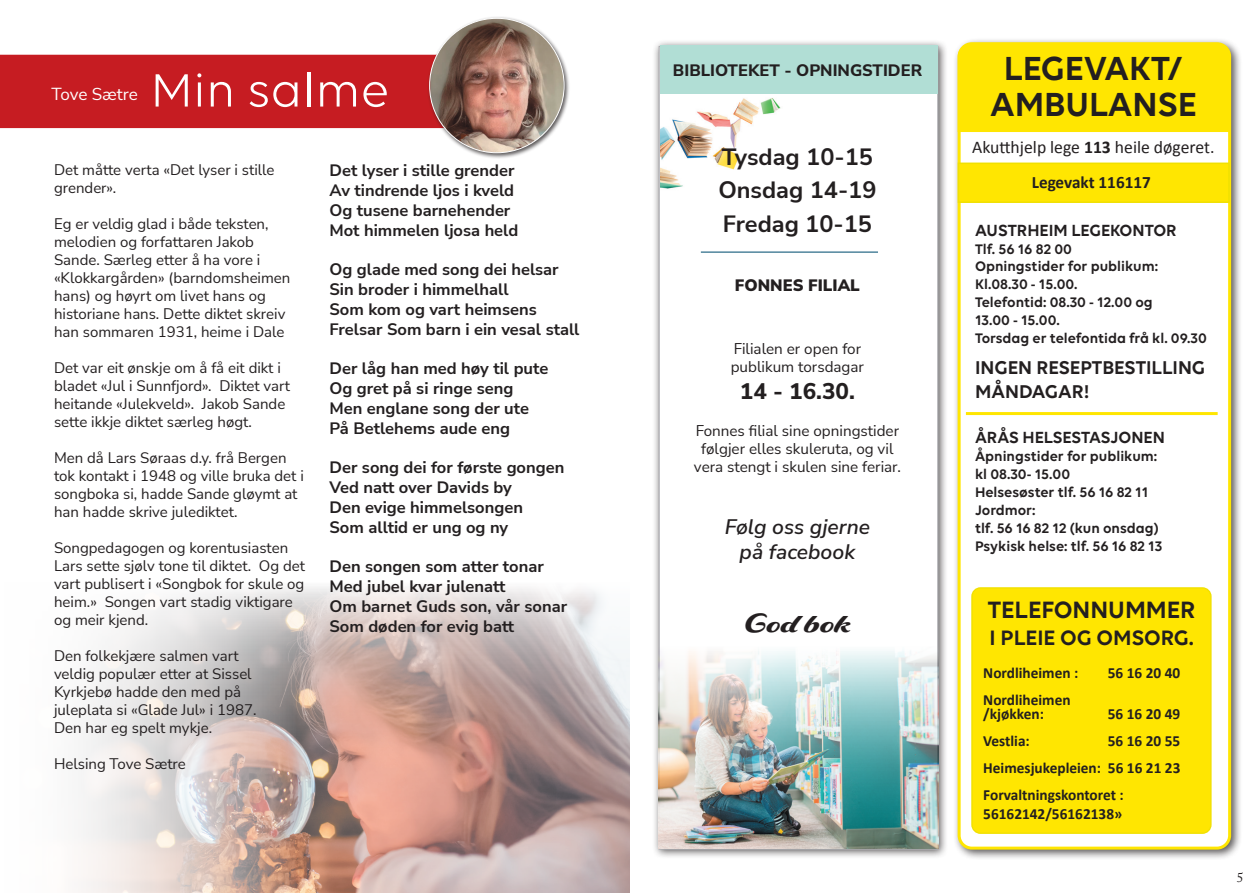
<style>
.page{position:relative;width:1259px;height:893px;background:#fff}
.page>*{position:absolute;margin:0;border:0;box-sizing:border-box;transform-origin:0 0}
.t1{font:50.25px "Volte";color:#fff}
.t2{font:600 36px/36px "Volte";color:#231f20;text-align:center}
.t3{font:700 27px "Delaney";color:#231f20}
.t4{font:600 25.5px "Volte";color:#231f20}
.t5{font:700 23.55px/33.3px "Nunito Sans";color:#231f20}
.t6{font:600 22.5px "Volte";color:#231f20}
.t7{font:800 22.5px "Nunito Sans";color:#231f20}
.t8{font:italic 600 21px/25.2px "Nunito Sans";color:#231f20;text-align:center}
.t9{font:600 19.95px/24px "Volte";color:#231f20}
.t10{font:17.85px "Calibri";color:#231f20}
.t11{font:600 17.4px "Volte";color:#231f20}
.t12{font:700 17.4px "Calibri";color:#231f20}
.t13{font:16.95px "Nunito Sans";letter-spacing:-.005em;color:#fff}
.t14{font:700 16.5px/19.8px "Nunito Sans";color:#231f20}
.t15{font:800 16.5px "Nunito Sans";color:#231f20}
.t16{font:900 16.5px "Nunito Sans";color:#231f20}
.t17{font:700 15.45px/27px "Calibri";color:#231f20}
.t18{font:15.3px/18.3px "Nunito Sans";color:#231f20}
.t19{font:15px/18px "Nunito Sans";color:#231f20}
.t20{font:600 15px/17.9px "Volte";color:#231f20}
.t21{font:13.5px "Adobe Caslon Pro";color:#231f20}
.t22{font:7.95px/9.1px "Times New Roman";color:#231f20}
.s1{font-weight:700}
</style>
<div class="page">
<div style="left:652px;top:39px;width:296px;height:820px;background:#231f20;opacity:.75"></div>
<div style="left:658px;top:46px;width:280px;height:804px;background:#fff;border:1px solid #acadb1"></div>
<div style="left:952px;top:37px;width:290px;height:824px;background:#231f20;opacity:.75"></div>
<div style="left:959px;top:44px;width:270px;height:804px;background:#fff;border-radius:13px"></div>
<div style="left:957px;top:42px;width:274px;height:808px;border:3px solid #ffe601;border-radius:13px"></div>
<div style="left:957px;top:163px;width:272px;height:40px;background:#ffe601;border:2px solid #f0e001"></div>
<img style="left:296px;top:587px;width:334px;height:306px">
<img style="left:660px;top:98px;width:121px;height:91px">
<div style="left:660px;top:46px;width:277px;height:48px;background:#b1ded5"></div>
<div style="left:957px;top:44px;width:273px;height:89px;background:#ffe601"></div>
<div style="left:972px;top:588px;width:239px;height:245px;background:#ffe601;border-radius:9px"></div>
<div style="left:971px;top:587px;width:240px;height:247px;border:1px solid #f0e001;border-radius:9px"></div>
<img style="left:658px;top:646px;width:280px;height:203px">
<hr style="left:701px;top:251px;width:177px;height:2px;background:#50859d">
<hr style="left:966px;top:412px;width:251px;height:3px;background:#ffe601">
<div style="left:0;top:55px;width:427px;height:73px;background:#c61c22"></div>
<div style="left:427px;top:16px;width:143px;height:143px;background:#231f20;opacity:.75"></div>
<img style="left:430px;top:18px;width:133px;height:135px">
<svg style="left:81px;top:587px;width:215px;height:306px"></svg>
<p class="t13" style="left:51px;top:83px;width:88px">Tove Sætre</p>
<h1 class="t1" style="left:150px;top:62px;width:240px">Min salme</h1>
<p class="t19" style="left:54px;top:160px;width:222px">Det måtte verta «Det lyser i stille grender».</p>
<p class="t19" style="left:54px;top:214px;width:238px">Eg er veldig glad i både teksten, melodien og forfattaren Jakob<br>Sande. Særleg etter å ha vore i «Klokkargården» (barndomsheimen hans) og høyrt om livet hans og historiane hans. Dette diktet skreiv han sommaren 1931, heime i Dale</p>
<p class="t19" style="left:54px;top:358px;width:238px">Det var eit ønskje om å få eit dikt i bladet «Jul i Sunnfjord». Diktet vart heitande «Julekveld». Jakob Sande sette ikkje diktet særleg høgt.</p>
<p class="t19" style="left:54px;top:448px;width:251px">Men då Lars Søraas d.y. frå Bergen tok kontakt i 1948 og ville bruka det i songboka si, hadde Sande gløymt at han hadde skrive julediktet.</p>
<p class="t19" style="left:54px;top:538px;width:252px">Songpedagogen og korentusiasten<br>Lars sette sjølv tone til diktet. Og det vart publisert i «Songbok for skule og heim.» Songen vart stadig viktigare og meir kjend.</p>
<p class="t19" style="left:54px;top:646px;width:204px">Den folkekjære salmen vart veldig populær etter at Sissel<br>Kyrkjebø hadde den med på juleplata si «Glade Jul» i 1987.<br>Den har eg spelt mykje.</p>
<p class="t19" style="left:54px;top:754px;width:133px">Helsing Tove Sætre</p>
<p class="t14" style="left:329px;top:160px;width:190px">Det lyser i stille grender<br>Av tindrende ljos i kveld<br>Og tusene barnehender<br>Mot himmelen ljosa held</p>
<p class="t14" style="left:329px;top:259px;width:251px">Og glade med song dei helsar<br>Sin broder i himmelhall<br>Som kom og vart heimsens<br>Frelsar Som barn i ein vesal stall</p>
<p class="t14" style="left:329px;top:358px;width:220px">Der låg han med høy til pute<br>Og gret på si ringe seng<br>Men englane song der ute<br>På Betlehems aude eng</p>
<p class="t14" style="left:329px;top:457px;width:236px">Der song dei for første gongen<br>Ved natt over Davids by<br>Den evige himmelsongen<br>Som alltid er ung og ny</p>
<p class="t14" style="left:329px;top:556px;width:239px">Den songen som atter tonar<br>Med jubel kvar julenatt<br>Om barnet Guds son, vår sonar<br>Som døden for evig batt</p>
<p class="t22" style="left:430px;top:201px;width:81px">Det lyser i stille grender<br>Av tindrende ljos i kveld</p>
<p class="t22" style="left:430px;top:229px;width:82px">Mot himmelen ljosa held</p>
<p class="t15" style="left:673px;top:59px;width:251px">BIBLIOTEKET - OPNINGSTIDER</p>
<h2 class="t2" style="left:990px;top:50px;width:208px">LEGEVAKT/<br>AMBULANSE</h2>
<p class="t10" style="left:972px;top:136px;width:244px">Akutthjelp lege <span class="s1">113</span> heile døgeret.</p>
<h3 class="t5" style="left:718px;top:139px;width:160px">Tysdag 10-15<br>Onsdag 14-19<br>Fredag 10-15</h3>
<p class="t12" style="left:1031px;top:170px;width:121px">Legevakt 116117</p>
<p class="t11" style="left:975px;top:220px;width:203px">AUSTRHEIM LEGEKONTOR</p>
<p class="t20" style="left:975px;top:239px;width:233px">Tlf. 56 16 82 00<br>Opningstider for publikum:<br>Kl.08.30 - 15.00.<br>Telefontid: 08.30 - 12.00 og<br>13.00 - 15.00.<br>Torsdag er telefontida frå kl. 09.30</p>
<h3 class="t9" style="left:975px;top:355px;width:232px">INGEN RESEPTBESTILLING<br>MÅNDAGAR!</h3>
<p class="t11" style="left:975px;top:427px;width:191px">ÅRÅS HELSESTASJONEN</p>
<p class="t20" style="left:975px;top:447px;width:189px">Åpningstider for publikum: kl 08.30- 15.00<br>Helsesøster tlf. 56 16 82 11<br>Jordmor:<br>tlf. 56 16 82 12 (kun onsdag)<br>Psykisk helse: tlf. 56 16 82 13</p>
<p class="t16" style="left:735px;top:273px;width:126px">FONNES FILIAL</p>
<p class="t18" style="left:731px;top:339px;width:135px">Filialen er open for publikum torsdagar</p>
<h3 class="t7" style="left:740px;top:375px;width:117px">14 - 16.30.</h3>
<p class="t18" style="left:694px;top:421px;width:208px;text-align:center">Fonnes filial sine opningstider følgjer elles skuleruta, og vil vera stengt i skulen sine feriar.</p>
<h3 class="t8" style="left:725px;top:513px;width:147px">Følg oss gjerne på facebook</h3>
<h3 class="t3" style="left:744px;top:607px;width:109px">God bok</h3>
<h3 class="t4" style="left:988px;top:594px;width:209px">TELEFONNUMMER</h3>
<h3 class="t6" style="left:989px;top:624px;width:206px">I PLEIE OG OMSORG.</h3>
<p class="t17" style="left:983px;top:659px;width:97px">Nordliheimen :</p>
<p class="t17" style="left:1107px;top:659px;width:74px">56 16 20 40</p>
<p class="t17" style="left:983px;top:693px;width:89px;line-height:13.5px">Nordliheimen /kjøkken:</p>
<p class="t17" style="left:1107px;top:700px;width:74px">56 16 20 49</p>
<p class="t17" style="left:983px;top:727px;width:48px">Vestlia:</p>
<p class="t17" style="left:983px;top:727px;width:199px;text-align:justify;text-indent:125px">56 16 20 55<br>Heimesjukepleien: 56 16 21 23<br>Forvaltningskontoret :</p>
<p class="t17" style="left:983px;top:799px;width:141px">56162142/56162138»</p>
<p class="t21" style="left:1236px;top:869px;width:8px">5</p>
</div>
